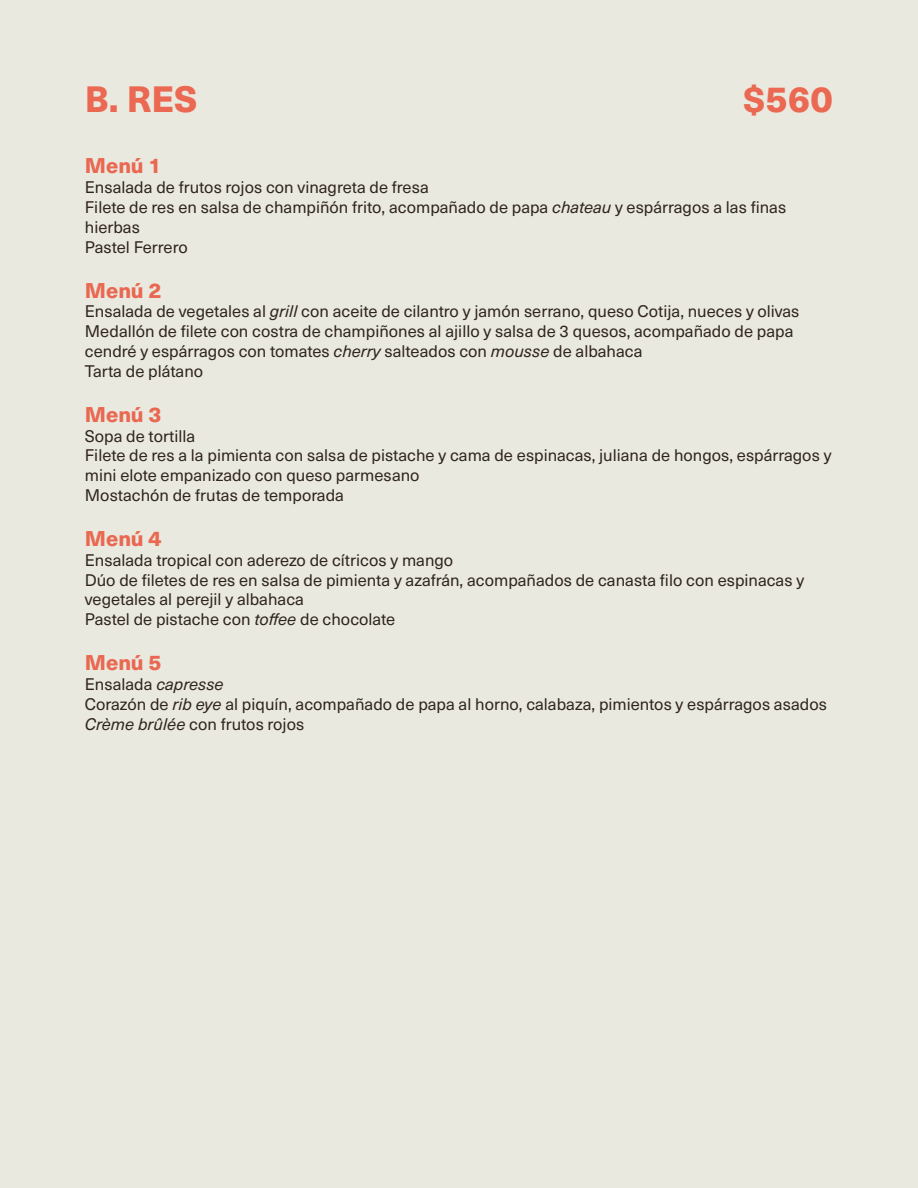
<style>
.page{position:relative;width:918px;height:1188px;background:#eae9df}
.page>*{position:absolute;margin:0;border:0;box-sizing:border-box;transform-origin:0 0}
.t1{font:800 36px "Neue Haas Unica";color:#eb6852}
.t2{font:800 21px "Neue Haas Unica";color:#e96852}
.t3{font:16.5px/19.8px "Neue Haas Unica";color:#2f251c}
.s1{font-style:italic}
</style>
<div class="page">
<p class="t1" style="left:85px;top:71px;width:114px">B. RES</p>
<p class="t1" style="left:743px;top:71px;width:91px">$560</p>
<p class="t2" style="left:85px;top:150px;width:78px">Menú 1</p>
<p class="t3" style="left:85px;top:177px;width:346px">Ensalada de frutos rojos con vinagreta de fresa</p>
<p class="t3" style="left:85px;top:196px;width:703px">Filete de res en salsa de champiñón frito, acompañado de papa <span class="s1">chateau</span> y espárragos a las finas hierbas</p>
<p class="t3" style="left:85px;top:236px;width:104px">Pastel Ferrero</p>
<p class="t2" style="left:85px;top:274px;width:78px">Menú 2</p>
<p class="t3" style="left:85px;top:301px;width:716px">Ensalada de vegetales al <span class="s1">grill</span> con aceite de cilantro y jamón serrano, queso Cotija, nueces y olivas</p>
<p class="t3" style="left:85px;top:321px;width:710px">Medallón de filete con costra de champiñones al ajillo y salsa de 3 quesos, acompañado de papa cendré y espárragos con tomates <span class="s1">cherry</span> salteados con <span class="s1">mousse</span> de albahaca</p>
<p class="t3" style="left:85px;top:360px;width:120px">Tarta de plátano</p>
<p class="t2" style="left:85px;top:398px;width:78px">Menú 3</p>
<p class="t3" style="left:85px;top:425px;width:112px">Sopa de tortilla</p>
<p class="t3" style="left:85px;top:445px;width:748px">Filete de res a la pimienta con salsa de pistache y cama de espinacas, juliana de hongos, espárragos y mini elote empanizado con queso parmesano</p>
<p class="t3" style="left:85px;top:484px;width:261px">Mostachón de frutas de temporada</p>
<p class="t2" style="left:85px;top:522px;width:78px">Menú 4</p>
<p class="t3" style="left:85px;top:549px;width:370px">Ensalada tropical con aderezo de cítricos y mango</p>
<p class="t3" style="left:85px;top:569px;width:721px">Dúo de filetes de res en salsa de pimienta y azafrán, acompañados de canasta filo con espinacas y vegetales al perejil y albahaca</p>
<p class="t3" style="left:85px;top:609px;width:312px">Pastel de pistache con <span class="s1">toffee</span> de chocolate</p>
<p class="t2" style="left:85px;top:646px;width:78px">Menú 5</p>
<p class="t3" style="left:85px;top:673px;width:140px">Ensalada <span class="s1">capresse</span></p>
<p class="t3" style="left:85px;top:693px;width:744px">Corazón de <span class="s1">rib eye</span> al piquín, acompañado de papa al horno, calabaza, pimientos y espárragos asados<br><span class="s1">Crème brûlée</span> con frutos rojos</p>
</div>
